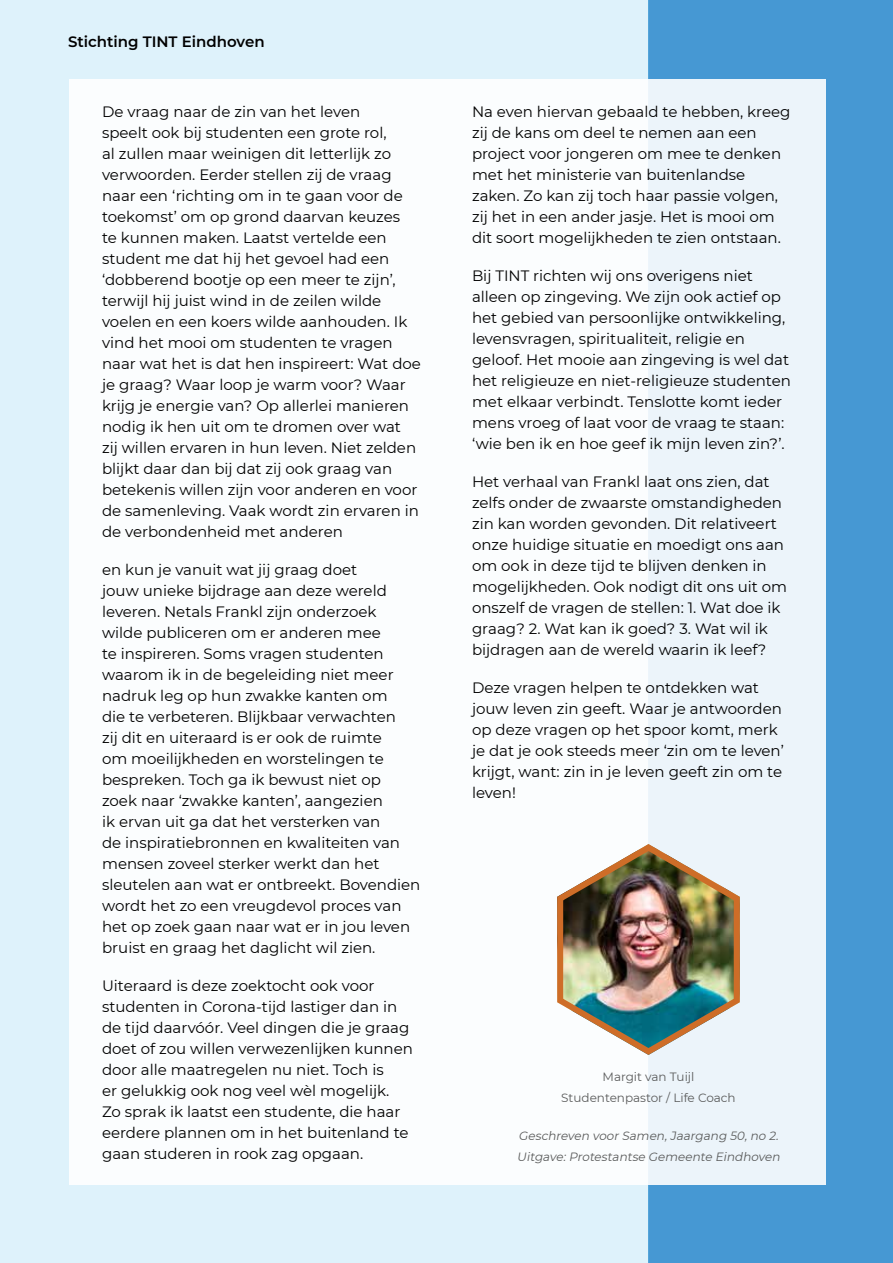
<style>
.page{position:relative;width:893px;height:1263px;background:#fff}
.page>*{position:absolute;margin:0;border:0;box-sizing:border-box;transform-origin:0 0}
.t1{font:15px/21px "Montserrat";color:#000}
.t2{font:600 15px "Montserrat";color:#000}
.t3{font:italic 12px/21px "Montserrat";color:#5a5b5b}
.t4{font:12px/21px "Montserrat";color:#5a5b5b;text-align:center}
</style>
<div class="page">
<div style="left:648px;top:0;width:245px;height:1263px;background:#4698d3"></div>
<div style="left:0;top:0;width:648px;height:1263px;background:#def2fb"></div>
<div style="left:69px;top:79px;width:757px;height:1105px;background:linear-gradient(to right,#fff,#eff6fb)"></div>
<img style="left:554px;top:841px;width:191px;height:217px">
<p class="t2" style="left:68px;top:31px;width:198px">Stichting TINT Eindhoven</p>
<p class="t1" style="left:102px;top:100px;width:320px">De vraag naar de zin van het leven<br>speelt ook bij studenten een grote rol,<br>al zullen maar weinigen dit letterlijk zo verwoorden. Eerder stellen zij de vraag naar een ‘richting om in te gaan voor de toekomst’ om op grond daarvan keuzes<br>te kunnen maken. Laatst vertelde een student me dat hij het gevoel had een ‘dobberend bootje op een meer te zijn’, terwijl hij juist wind in de zeilen wilde voelen en een koers wilde aanhouden. Ik vind het mooi om studenten te vragen naar wat het is dat hen inspireert: Wat doe je graag? Waar loop je warm voor? Waar krijg je energie van? Op allerlei manieren nodig ik hen uit om te dromen over wat<br>zij willen ervaren in hun leven. Niet zelden blijkt daar dan bij dat zij ook graag van betekenis willen zijn voor anderen en voor de samenleving. Vaak wordt zin ervaren in de verbondenheid met anderen</p>
<p class="t1" style="left:102px;top:558px;width:320px">en kun je vanuit wat jij graag doet<br>jouw unieke bijdrage aan deze wereld leveren. Netals Frankl zijn onderzoek wilde publiceren om er anderen mee<br>te inspireren. Soms vragen studenten waarom ik in de begeleiding niet meer nadruk leg op hun zwakke kanten om<br>die te verbeteren. Blijkbaar verwachten<br>zij dit en uiteraard is er ook de ruimte<br>om moeilijkheden en worstelingen te bespreken. Toch ga ik bewust niet op<br>zoek naar ‘zwakke kanten’, aangezien<br>ik ervan uit ga dat het versterken van<br>de inspiratiebronnen en kwaliteiten van mensen zoveel sterker werkt dan het sleutelen aan wat er ontbreekt. Bovendien wordt het zo een vreugdevol proces van het op zoek gaan naar wat er in jou leven bruist en graag het daglicht wil zien.</p>
<p class="t1" style="left:102px;top:974px;width:312px">Uiteraard is deze zoektocht ook voor studenten in Corona-tijd lastiger dan in de tijd daarvóór. Veel dingen die je graag doet of zou willen verwezenlijken kunnen door alle maatregelen nu niet. Toch is<br>er gelukkig ook nog veel wèl mogelijk.<br>Zo sprak ik laatst een studente, die haar eerdere plannen om in het buitenland te gaan studeren in rook zag opgaan.</p>
<p class="t1" style="left:472px;top:100px;width:320px">Na even hiervan gebaald te hebben, kreeg zij de kans om deel te nemen aan een project voor jongeren om mee te denken met het ministerie van buitenlandse zaken. Zo kan zij toch haar passie volgen, zij het in een ander jasje. Het is mooi om dit soort mogelijkheden te zien ontstaan.</p>
<p class="t1" style="left:472px;top:264px;width:320px">Bij TINT richten wij ons overigens niet alleen op zingeving. We zijn ook actief op het gebied van persoonlijke ontwikkeling, levensvragen, spiritualiteit, religie en geloof. Het mooie aan zingeving is wel dat het religieuze en niet-religieuze studenten met elkaar verbindt. Tenslotte komt ieder mens vroeg of laat voor de vraag te staan: ‘wie ben ik en hoe geef ik mijn leven zin?’.</p>
<p class="t1" style="left:472px;top:470px;width:317px">Het verhaal van Frankl laat ons zien, dat zelfs onder de zwaarste omstandigheden zin kan worden gevonden. Dit relativeert onze huidige situatie en moedigt ons aan om ook in deze tijd te blijven denken in mogelijkheden. Ook nodigt dit ons uit om onszelf de vragen de stellen: 1. Wat doe ik graag? 2. Wat kan ik goed? 3. Wat wil ik bijdragen aan de wereld waarin ik leef?</p>
<p class="t1" style="left:472px;top:676px;width:313px">Deze vragen helpen te ontdekken wat jouw leven zin geeft. Waar je antwoorden op deze vragen op het spoor komt, merk je dat je ook steeds meer ‘zin om te leven’ krijgt, want: zin in je leven geeft zin om te leven!</p>
<p class="t4" style="left:561px;top:1066px;width:176px">Margit van Tuijl<br>Studentenpastor / Life Coach</p>
<p class="t3" style="left:517px;top:1125px;width:267px">Geschreven voorSamen,Jaargang 50,no 2.<br>Uitgave:Protestantse Gemeente Eindhoven</p>
</div>
